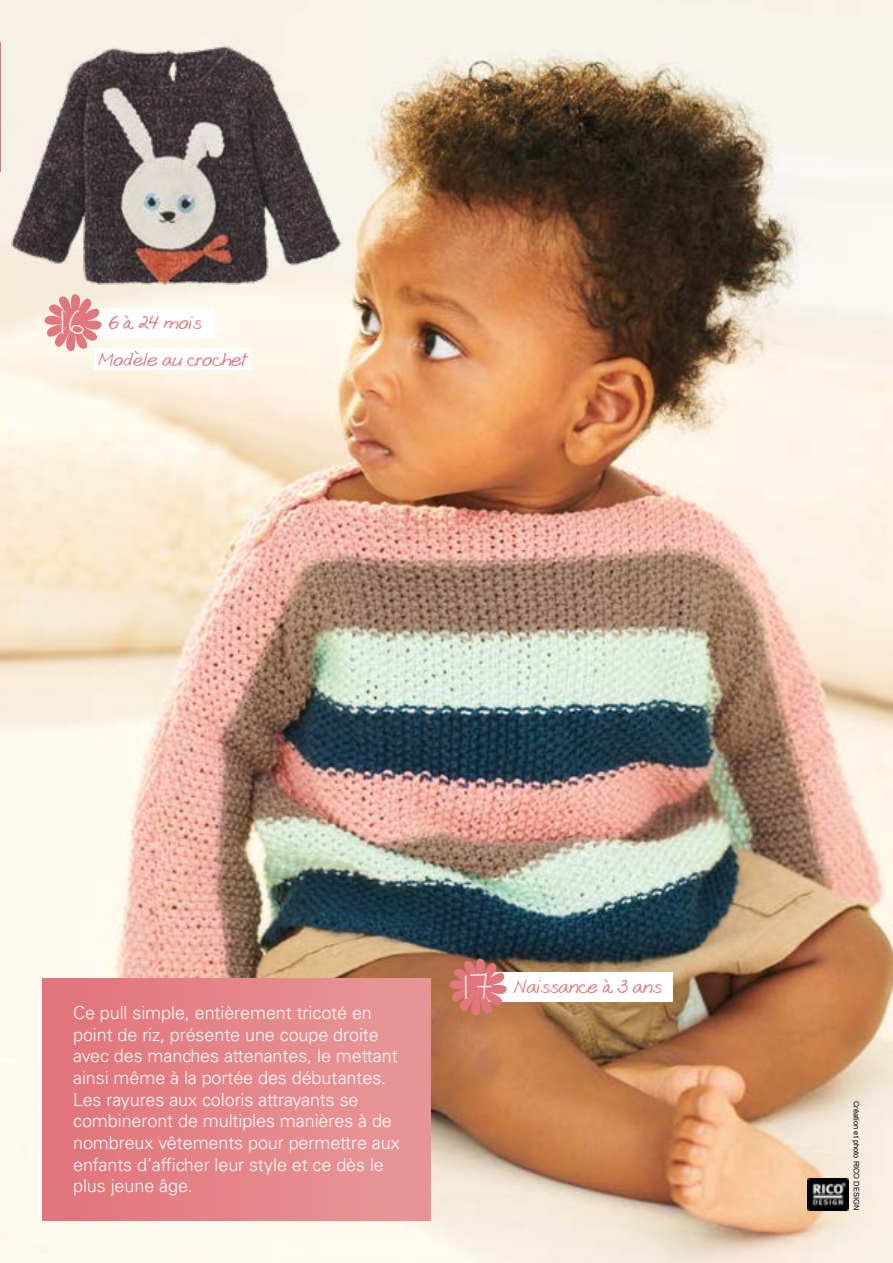
<style>
.page{position:relative;width:893px;height:1263px;background:#fff}
.page>*{position:absolute;margin:0;border:0;box-sizing:border-box;transform-origin:0 0}
.t1{font:45px "Sweetie Pie";color:#fff}
.t2{font:300 18px/21.6px "Univers LT Std";letter-spacing:-.005em;color:#fff}
.t3{font:18px "Goobascript";color:#e2767d}
.t4{font:7.5px "Arial";color:#000}
</style>
<div class="page">
<img style="left:0;top:0;width:893px;height:1263px">
<div style="left:43px;top:979px;width:387px;height:241px;background:linear-gradient(to right,#e1747b,#e89798)"></div>
<div style="left:80px;top:308px;width:134px;height:30px;background:#fff"></div>
<div style="left:94px;top:348px;width:157px;height:22px;background:#fff"></div>
<div style="left:485px;top:972px;width:188px;height:30px;background:#fff"></div>
<svg style="left:41px;top:305px;width:64px;height:49px"></svg>
<div style="left:64px;top:308px;width:24px;height:24px;background:#e2767d;border-radius:50%"></div>
<svg style="left:446px;top:955px;width:64px;height:64px"></svg>
<div style="left:469px;top:972px;width:24px;height:24px;background:#e2767d;border-radius:50%"></div>
<img style="left:0;top:27px;width:357px;height:278px">
<img style="left:808px;top:1178px;width:41px;height:32px">
<p class="t1" style="left:62px;top:288px;width:26px">16</p>
<p class="t3" style="left:109px;top:313px;width:95px">6 à 24 mois</p>
<p class="t3" style="left:99px;top:349px;width:150px">Modèle au crochet</p>
<p class="t2" style="left:73px;top:1002px;width:328px">Ce pull simple, entièrement tricoté en point de riz, présente une coupe droite avec des manches attenantes, le mettant ainsi même à la portée des débutantes.<br>Les rayures aux coloris attrayants se combineront de multiples manières à de nombreux vêtements pour permettre aux enfants d’afficher leur style et ce dès le plus jeune âge.</p>
<p class="t1" style="left:465px;top:953px;width:32px">17</p>
<p class="t3" style="left:514px;top:977px;width:150px">Naissance à 3 ans</p>
<p class="t4" style="left:861px;top:1101px;width:111px;rotate:90deg">Création et photo RICO DESIGN</p>
</div>
